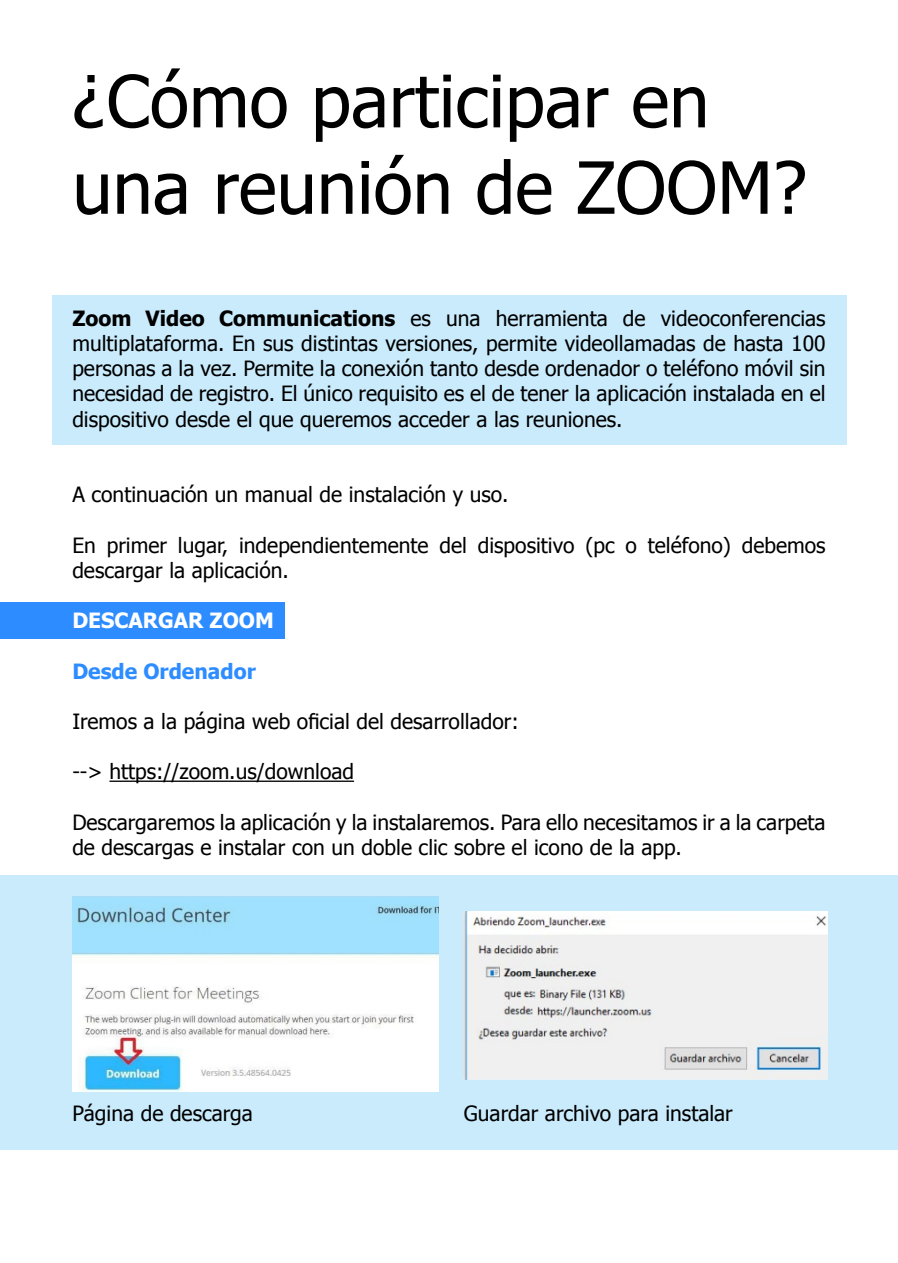
<style>
.page{position:relative;width:898px;height:1263px;background:#fff}
.page>*{position:absolute;margin:0;border:0;box-sizing:border-box;transform-origin:0 0}
.t1{font:72px/86.4px "Tahoma";color:#000}
.t2{font:21px/25.2px "Tahoma";color:#000}
.t3{font:700 21px "Tahoma";color:#2d8cff}
.t4{font:700 21px "Tahoma";color:#fff}
.s1{font-weight:700}
</style>
<div class="page">
<div style="left:0;top:602px;width:284px;height:37px;background:#2d8cff"></div>
<div style="left:52px;top:295px;width:793px;height:149px;background:#c9ebfc"></div>
<div style="left:0;top:875px;width:897px;height:274px;background:#c9ebfc"></div>
<hr style="left:109px;top:780px;width:245px;height:2px;background:#000">
<img style="left:72px;top:896px;width:366px;height:196px">
<img style="left:463px;top:911px;width:364px;height:168px">
<h1 class="t1" style="left:72px;top:55px;width:735px">¿Cómo participar en una reunión de ZOOM?</h1>
<p class="t2" style="left:72px;top:305px;width:754px;text-align:justify"><span class="s1">Zoom Video Communications</span> es una herramienta de videoconferencias multiplataforma. En sus distintas versiones, permite videollamadas de hasta 100 personas a la vez. Permite la conexión tanto desde ordenador o teléfono móvil sin necesidad de registro. El único requisito es el de tener la aplicación instalada en el dispositivo desde el que queremos acceder a las reuniones.</p>
<p class="t2" style="left:72px;top:481px;width:437px">A continuación un manual de instalación y uso.</p>
<p class="t2" style="left:72px;top:531px;width:754px">En primer lugar, independientemente del dispositivo (pc o teléfono) debemos descargar la aplicación.</p>
<p class="t4" style="left:72px;top:606px;width:203px">DESCARGAR ZOOM</p>
<p class="t3" style="left:72px;top:656px;width:185px">Desde Ordenador</p>
<p class="t2" style="left:72px;top:708px;width:448px">Iremos a la página web oficial del desarrollador:</p>
<p class="t2" style="left:72px;top:758px;width:283px">--&gt; https://zoom.us/download</p>
<p class="t2" style="left:72px;top:809px;width:754px">Descargaremos la aplicación y la instalaremos. Para ello necesitamos ir a la carpeta de descargas e instalar con un doble clic sobre el icono de la app.</p>
<p class="t2" style="left:72px;top:1100px;width:182px">Página de descarga</p>
<p class="t2" style="left:463px;top:1100px;width:270px">Guardar archivo para instalar</p>
</div>
